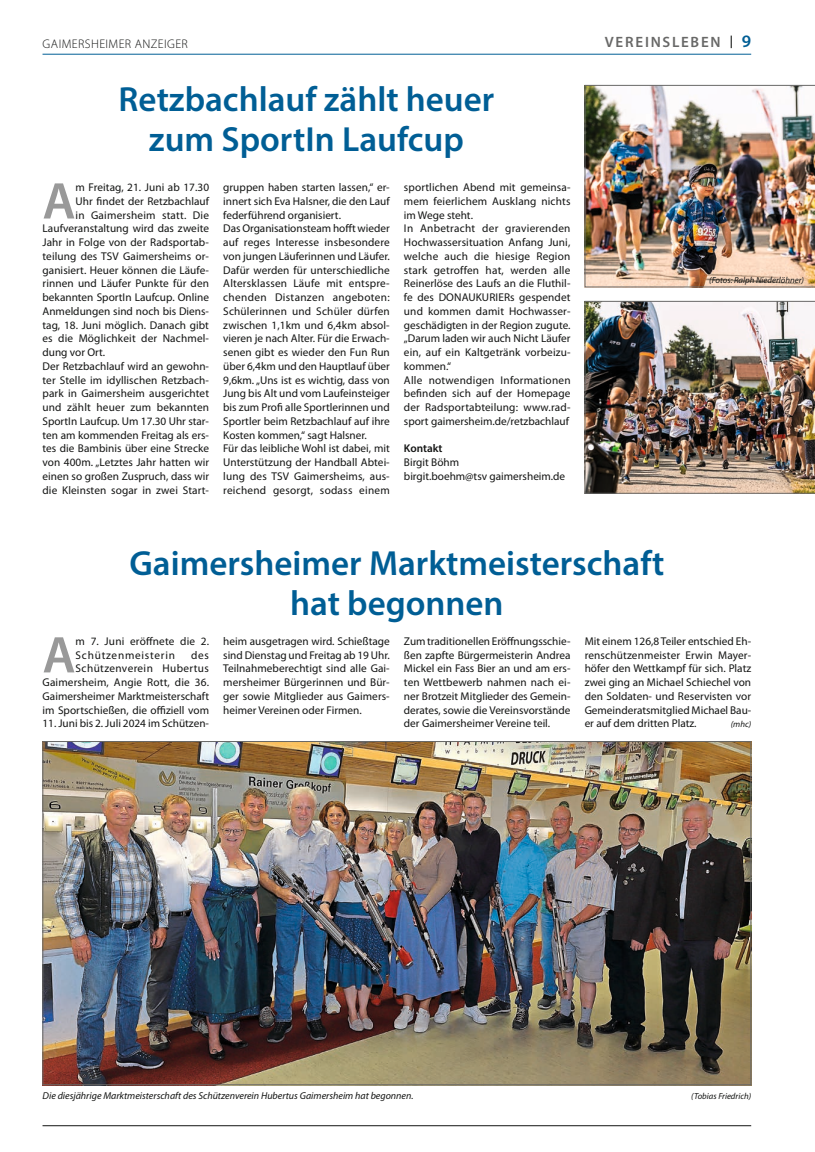
<style>
.page{position:relative;width:815px;height:1152px;background:#fff}
.page>*{position:absolute;margin:0;border:0;box-sizing:border-box;transform-origin:0 0}
.Grundschrift_Textanfang_Initial{font:600 52px "Myriad Pro";color:#999}
.Überschrift_4sp{font:600 35px/40px "Myriad Pro";color:#005e95;text-align:center}
.t1{font:600 15px "Myriad Pro";letter-spacing:.12em;color:#686867}
.t2{font:300 12.5px "Myriad Pro";letter-spacing:.035em;color:#131413}
.Grundschrift{font:11.25px/13.8px "Myriad Pro";color:#131413;text-align:justify}
.Grundschrift_Textanfang_Initial-2{font:11.25px/13.8px "Myriad Pro";letter-spacing:.005em;color:#131413;text-align:right}
.Grundschrift_Textanfang_Initial-3{font:11.25px/13.8px "Myriad Pro";letter-spacing:.065em;color:#131413}
.Grundschrift-2{font:600 11.25px "Myriad Pro";color:#131413}
.Bildtext{font:italic 10px "Myriad Pro";color:#131413}
.Grundschrift-3{font:italic 8.75px "Myriad Pro";color:#131413}
.Bildtext-2{font:italic 8.75px "Myriad Pro";color:#131413}
.s1{font-size:17.5px;color:#005e95}
</style>
<div class="page">
<hr style="left:43px;top:1125px;width:708px;height:1px;background:#131413">
<hr style="left:43px;top:54px;width:708px;height:1px;background:#005e95">
<img style="left:45px;top:743px;width:704px;height:340px">
<img style="left:585px;top:85px;width:230px;height:202px">
<img style="left:585px;top:301px;width:230px;height:192px">
<p class="t2" style="left:43px;top:36px;width:147px">GAIMERSHEIMER ANZEIGER</p>
<p class="t1" style="left:605px;top:33px;width:148px">VEREINSLEBEN <sup>|</sup> <span class="s1">9</span></p>
<p class="Überschrift_4sp" style="left:119px;top:79px;width:377px">Retzbachlauf zählt heuer zum SportIn Laufcup</p>
<p class="Grundschrift_Textanfang_Initial" style="left:43px;top:168px;width:35px">A</p>
<p class="Grundschrift_Textanfang_Initial-2" style="left:76px;top:181px;width:135px">m Freitag, 21. Juni ab 17.30</p>
<p class="Grundschrift_Textanfang_Initial-2" style="left:76px;top:194px;width:135px">Uhr findet der Retzbachlauf</p>
<p class="Grundschrift_Textanfang_Initial-2" style="left:76px;top:208px;width:135px">in Gaimersheim statt. Die</p>
<p class="Grundschrift_Textanfang_Initial-2" style="left:43px;top:222px;width:168px">Laufveranstaltung wird das zweite</p>
<p class="Grundschrift_Textanfang_Initial-2" style="left:43px;top:236px;width:168px">Jahr in Folge von der Radsportab-</p>
<p class="Grundschrift_Textanfang_Initial-2" style="left:43px;top:249px;width:168px">teilung des TSV Gaimersheims or-</p>
<p class="Grundschrift_Textanfang_Initial-2" style="left:43px;top:263px;width:168px">ganisiert. Heuer können die Läufe-</p>
<p class="Grundschrift_Textanfang_Initial-2" style="left:43px;top:277px;width:168px">rinnen und Läufer Punkte für den</p>
<p class="Grundschrift_Textanfang_Initial-2" style="left:43px;top:291px;width:168px">bekannten SportIn Laufcup. Online</p>
<p class="Grundschrift_Textanfang_Initial-2" style="left:43px;top:304px;width:168px">Anmeldungen sind noch bis Diens-</p>
<p class="Grundschrift_Textanfang_Initial-2" style="left:43px;top:318px;width:168px">tag, 18. Juni möglich. Danach gibt</p>
<p class="Grundschrift_Textanfang_Initial-2" style="left:43px;top:332px;width:168px">es die Möglichkeit der Nachmel-</p>
<p class="Grundschrift_Textanfang_Initial-2" style="left:43px;top:346px;width:64px">dung vor Ort.</p>
<p class="Grundschrift" style="left:43px;top:359px;width:168px">Der Retzbachlauf wird an gewohn&shy;ter Stelle im idyllischen Retzbach&shy;park in Gaimersheim ausgerichtet und zählt heuer zum bekannten SportIn Laufcup. Um 17.30 Uhr star&shy;ten am kommenden Freitag als ers&shy;tes die Bambinis über eine Strecke von 400m. „Letztes Jahr hatten wir einen so großen Zuspruch, dass wir die Kleinsten sogar in zwei Start-</p>
<p class="Grundschrift" style="left:223px;top:181px;width:168px">gruppen haben starten lassen,“ er&shy;innert sich Eva Halsner, die den Lauf federführend organisiert.</p>
<p class="Grundschrift" style="left:223px;top:222px;width:168px">Das Organisationsteam hofft wieder auf reges Interesse insbesondere von jungen Läuferinnen und Läufer.<br>Dafür werden für unterschiedliche Altersklassen Läufe mit entspre&shy;chenden Distanzen angeboten:<br>Schülerinnen und Schüler dürfen zwischen 1,1km und 6,4km absol&shy;vieren je nach Alter. Für die Erwach&shy;senen gibt es wieder den Fun Run über 6,4km und den Hauptlauf über 9,6km. „Uns ist es wichtig, dass von Jung bis Alt und vom Laufeinsteiger bis zum Profi alle Sportlerinnen und Sportler beim Retzbachlauf auf ihre Kosten kommen,“ sagt Halsner.</p>
<p class="Grundschrift" style="left:223px;top:442px;width:168px">Für das leibliche Wohl ist dabei, mit Unterstützung der Handball Abtei&shy;lung des TSV Gaimersheims, aus&shy;reichend gesorgt, sodass einem</p>
<p class="Grundschrift" style="left:404px;top:181px;width:168px">sportlichen Abend mit gemeinsa&shy;mem feierlichem Ausklang nichts im Wege steht.</p>
<p class="Grundschrift" style="left:404px;top:222px;width:168px">In Anbetracht der gravierenden Hochwassersituation Anfang Juni, welche auch die hiesige Region stark getroffen hat, werden alle Reinerlöse des Laufs an die Fluthil&shy;fe des DONAUKURIERs gespendet und kommen damit Hochwasser&shy;geschädigten in der Region zugute. „Darum laden wir auch Nicht Läufer ein, auf ein Kaltgetränk vorbeizu&shy;kommen.“</p>
<p class="Grundschrift" style="left:404px;top:373px;width:168px">Alle notwendigen Informationen befinden sich auf der Homepage der Radsportabteilung: www.rad&shy;sport gaimersheim.de/retzbachlauf</p>
<p class="Grundschrift-2" style="left:404px;top:441px;width:40px">Kontakt</p>
<p class="Grundschrift" style="left:404px;top:456px;width:57px">Birgit Böhm</p>
<p class="Grundschrift" style="left:404px;top:469px;width:163px">birgit.boehm@tsv gaimersheim.de</p>
<p class="Überschrift_4sp" style="left:129px;top:542px;width:536px">Gaimersheimer Marktmeisterschaft hat begonnen</p>
<p class="Grundschrift-3" style="left:709px;top:275px;width:96px">(Fotos: Ralph Niederlöhner)</p>
<p class="Grundschrift_Textanfang_Initial" style="left:43px;top:622px;width:35px">A</p>
<p class="Grundschrift_Textanfang_Initial-3" style="left:76px;top:634px;width:135px">m 7. Juni eröffnete die 2.<br>Schützenmeisterin</p>
<p class="Grundschrift_Textanfang_Initial-2" style="left:43px;top:648px;width:168px">des<br>Schützenverein Hubertus<br>Gaimersheim, Angie Rott, die 36.<br>Gaimersheimer Marktmeisterschaft im Sportschießen, die offiziell vom</p>
<p class="Grundschrift_Textanfang_Initial-2" style="left:43px;top:717px;width:168px">11. Juni bis 2. Juli 2024 im Schützen-</p>
<p class="Grundschrift_Textanfang_Initial-2" style="left:223px;top:634px;width:168px;text-align:justify">heim ausgetragen wird. Schießtage sind Dienstag und Freitag ab 19 Uhr.<br>Teilnahmeberechtigt sind alle Gai&shy;mersheimer Bürgerinnen und Bür&shy;ger sowie Mitglieder aus Gaimers&shy;heimer Vereinen oder Firmen.</p>
<p class="Grundschrift" style="left:404px;top:634px;width:168px">Zum traditionellen Eröffnungsschie&shy;ßen zapfte Bürgermeisterin Andrea Mickel ein Fass Bier an und am ers&shy;ten Wettbewerb nahmen nach ei&shy;ner Brotzeit Mitglieder des Gemein&shy;derates, sowie die Vereinsvorstände der Gaimersheimer Vereine teil.</p>
<p class="Grundschrift" style="left:585px;top:634px;width:168px">Mit einem 126,8 Teiler entschied Eh&shy;renschützenmeister Erwin Mayer&shy;höfer den Wettkampf für sich. Platz zwei ging an Michael Schiechel von den Soldaten- und Reservisten vor Gemeinderatsmitglied Michael Bau&shy;er auf dem dritten Platz.</p>
<p class="Grundschrift-3" style="left:731px;top:720px;width:22px">(mhc)</p>
<p class="Bildtext" style="left:43px;top:1090px;width:373px">Die diesjährige Marktmeisterschaft des Schützenverein Hubertus Gaimersheim hat begonnen.</p>
<p class="Bildtext-2" style="left:691px;top:1091px;width:62px">(Tobias Friedrich)</p>
</div>
